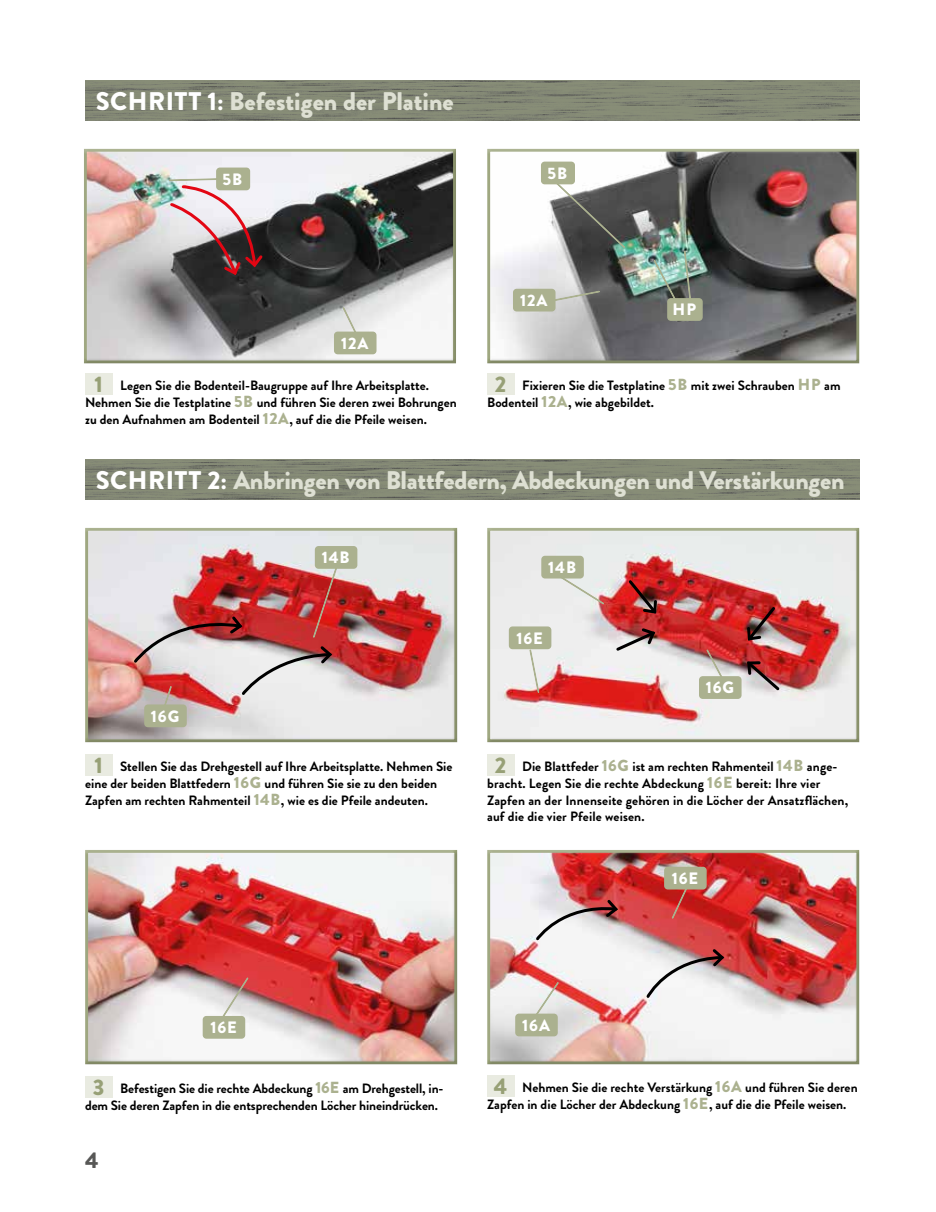
<style>
.page{position:relative;width:936px;height:1212px;background:#fff}
.page>*{position:absolute;margin:0;border:0;box-sizing:border-box;transform-origin:0 0}
.t1{font:900 25.5px "Brandon Grotesque";letter-spacing:-.01em;color:#dee0d3}
.t2{font:900 22.5px "Brandon Grotesque";color:#575756}
.t3{font:900 16.5px "Brandon Grotesque";letter-spacing:.055em;color:#fff}
.t4{font:700 13.5px/17px "Brandon Grotesque";color:#000}
.s1{color:#fff}
.s2{font-weight:900;font-size:22.5px;color:#97a076}
.s3{font-weight:900;font-size:16.05px;color:#abb18f}
</style>
<div class="page">
<div style="left:486px;top:849px;width:375px;height:216px;background:#000;opacity:.15"></div>
<div style="left:85px;top:849px;width:375px;height:216px;background:#000;opacity:.15"></div>
<div style="left:83px;top:148px;width:375px;height:216px;background:#000;opacity:.15"></div>
<div style="left:485px;top:148px;width:377px;height:216px;background:#000;opacity:.15"></div>
<div style="left:85px;top:527px;width:375px;height:215px;background:#000;opacity:.15"></div>
<div style="left:486px;top:527px;width:375px;height:215px;background:#000;opacity:.15"></div>
<div style="left:85px;top:374px;width:27px;height:21px;background:#e9ebe1"></div>
<div style="left:487px;top:374px;width:27px;height:21px;background:#e9ebe1"></div>
<div style="left:85px;top:754px;width:27px;height:22px;background:#e9ebe1"></div>
<div style="left:487px;top:754px;width:27px;height:21px;background:#e9ebe1"></div>
<div style="left:85px;top:1076px;width:27px;height:21px;background:#e9ebe1"></div>
<div style="left:487px;top:1076px;width:27px;height:21px;background:#e9ebe1"></div>
<img style="left:85px;top:81px;width:774px;height:39px">
<svg style="left:341px;top:305px;width:22px;height:27px"></svg>
<div style="left:335px;top:332px;width:41px;height:22px;background:#abb18f;border-radius:3px"></div>
<div style="left:334px;top:332px;width:42px;height:22px;border:2px solid #abb18f;border-radius:3px"></div>
<div style="left:217px;top:168px;width:32px;height:22px;background:#abb18f;border-radius:3px"></div>
<div style="left:216px;top:168px;width:34px;height:22px;border:2px solid #abb18f;border-radius:3px"></div>
<img style="left:652px;top:250px;width:41px;height:62px">
<div style="left:668px;top:299px;width:34px;height:21px;background:#abb18f;border-radius:3px"></div>
<div style="left:667px;top:298px;width:35px;height:23px;border:2px solid #abb18f;border-radius:3px"></div>
<div style="left:315px;top:547px;width:41px;height:21px;background:#abb18f;border-radius:3px"></div>
<div style="left:315px;top:546px;width:42px;height:23px;border:2px solid #abb18f;border-radius:3px"></div>
<div style="left:145px;top:705px;width:41px;height:21px;background:#abb18f;border-radius:3px"></div>
<div style="left:144px;top:704px;width:43px;height:23px;border:2px solid #abb18f;border-radius:3px"></div>
<svg style="left:553px;top:570px;width:54px;height:37px;background:#e5e1de"></svg>
<div style="left:542px;top:556px;width:41px;height:22px;background:#abb18f;border-radius:3px"></div>
<div style="left:541px;top:556px;width:42px;height:22px;border:2px solid #abb18f;border-radius:3px"></div>
<svg style="left:527px;top:649px;width:13px;height:46px"></svg>
<div style="left:509px;top:627px;width:41px;height:21px;background:#abb18f;border-radius:3px"></div>
<div style="left:509px;top:626px;width:42px;height:23px;border:2px solid #abb18f;border-radius:3px"></div>
<img style="left:132px;top:554px;width:211px;height:165px">
<svg style="left:213px;top:975px;width:38px;height:56px;background:#d1b0af"></svg>
<div style="left:203px;top:1017px;width:41px;height:21px;background:#abb18f;border-radius:3px"></div>
<div style="left:203px;top:1016px;width:42px;height:23px;border:2px solid #abb18f;border-radius:3px"></div>
<svg style="left:669px;top:889px;width:23px;height:33px"></svg>
<div style="left:664px;top:867px;width:42px;height:22px;background:#abb18f;border-radius:3px"></div>
<div style="left:664px;top:867px;width:42px;height:22px;border:2px solid #abb18f;border-radius:3px"></div>
<svg style="left:532px;top:981px;width:28px;height:40px"></svg>
<div style="left:516px;top:1014px;width:41px;height:21px;background:#abb18f;border-radius:3px"></div>
<div style="left:515px;top:1013px;width:42px;height:23px;border:2px solid #abb18f;border-radius:3px"></div>
<img style="left:85px;top:460px;width:774px;height:39px">
<svg style="left:168px;top:176px;width:97px;height:101px"></svg>
<svg style="left:542px;top:168px;width:85px;height:82px"></svg>
<div style="left:541px;top:162px;width:33px;height:22px;background:#abb18f;border-radius:3px"></div>
<div style="left:541px;top:162px;width:34px;height:22px;border:2px solid #abb18f;border-radius:3px"></div>
<svg style="left:554px;top:289px;width:47px;height:16px"></svg>
<div style="left:513px;top:289px;width:41px;height:22px;background:#abb18f;border-radius:3px"></div>
<div style="left:513px;top:289px;width:42px;height:22px;border:2px solid #abb18f;border-radius:3px"></div>
<svg style="left:704px;top:647px;width:25px;height:29px"></svg>
<div style="left:699px;top:677px;width:41px;height:21px;background:#abb18f;border-radius:3px"></div>
<div style="left:699px;top:676px;width:42px;height:23px;border:2px solid #abb18f;border-radius:3px"></div>
<svg style="left:626px;top:577px;width:33px;height:39px"></svg>
<svg style="left:614px;top:626px;width:43px;height:27px"></svg>
<svg style="left:744px;top:659px;width:38px;height:34px"></svg>
<svg style="left:745px;top:604px;width:32px;height:39px"></svg>
<svg style="left:645px;top:946px;width:81px;height:53px"></svg>
<svg style="left:534px;top:897px;width:86px;height:45px"></svg>
<h1 class="t1" style="left:96px;top:83px;width:359px"><span class="s1">SCHRITT 1:</span> Befestigen der Platine</h1>
<p class="t3" style="left:223px;top:167px;width:21px">5B</p>
<p class="t3" style="left:341px;top:331px;width:29px">12A</p>
<p class="t3" style="left:547px;top:161px;width:21px">5B</p>
<p class="t3" style="left:520px;top:288px;width:29px">12A</p>
<p class="t3" style="left:672px;top:298px;width:25px">HP</p>
<p class="t4" style="left:85px;top:377px;width:373px;text-indent:9px"><span class="s2">1</span> Legen Sie die Bodenteil-Baugruppe auf Ihre Arbeitsplatte.<br>Nehmen Sie die Testplatine <span class="s3">5B</span> und führen Sie deren zwei Bohrungen zu den Aufnahmen am Bodenteil <span class="s3">12A</span>, auf die die Pfeile weisen.</p>
<p class="t4" style="left:487px;top:377px;width:355px;text-indent:8px"><span class="s2">2</span> Fixieren Sie die Testplatine <span class="s3">5B</span> mit zwei Schrauben <span class="s3">HP</span> am<br>Bodenteil <span class="s3">12A</span>, wie abgebildet.</p>
<h1 class="t1" style="left:96px;top:462px;width:750px"><span class="s1">SCHRITT 2:</span> Anbringen von Blattfedern, Abdeckungen und Verstärkungen</h1>
<p class="t3" style="left:151px;top:704px;width:30px">16G</p>
<p class="t3" style="left:322px;top:546px;width:29px">14B</p>
<p class="t3" style="left:548px;top:555px;width:29px">14B</p>
<p class="t3" style="left:516px;top:626px;width:28px">16E</p>
<p class="t3" style="left:705px;top:676px;width:30px">16G</p>
<p class="t4" style="left:85px;top:758px;width:369px;text-indent:9px"><span class="s2">1</span> Stellen Sie das Drehgestell auf Ihre Arbeitsplatte. Nehmen Sie eine der beiden Blattfedern <span class="s3">16G</span> und führen Sie sie zu den beiden<br>Zapfen am rechten Rahmenteil <span class="s3">14B</span>, wie es die Pfeile andeuten.</p>
<p class="t4" style="left:487px;top:758px;width:362px;text-indent:8px"><span class="s2">2</span> Die Blattfeder <span class="s3">16G</span> ist am rechten Rahmenteil <span class="s3">14B</span> ange&shy;bracht. Legen Sie die rechte Abdeckung <span class="s3">16E</span> bereit: Ihre vier Zapfen an der Innenseite gehören in die Löcher der Ansatzflächen, auf die die vier Pfeile weisen.</p>
<p class="t3" style="left:210px;top:1016px;width:28px">16E</p>
<p class="t3" style="left:522px;top:1013px;width:29px">16A</p>
<p class="t3" style="left:671px;top:866px;width:28px">16E</p>
<p class="t4" style="left:85px;top:1080px;width:360px;text-align:center"><span class="s2">3</span> Befestigen Sie die rechte Abdeckung <span class="s3">16E</span> am Drehgestell, in&shy;dem Sie deren Zapfen in die entsprechenden Löcher hineindrücken.</p>
<p class="t4" style="left:487px;top:1079px;width:372px;text-indent:7px"><span class="s2">4</span> Nehmen Sie die rechte Verstärkung <span class="s3">16A</span> und führen Sie deren<br>Zapfen in die Löcher der Abdeckung <span class="s3">16E</span>, auf die die Pfeile weisen.</p>
<h2 class="t2" style="left:85px;top:1144px;width:15px">4</h2>
</div>
